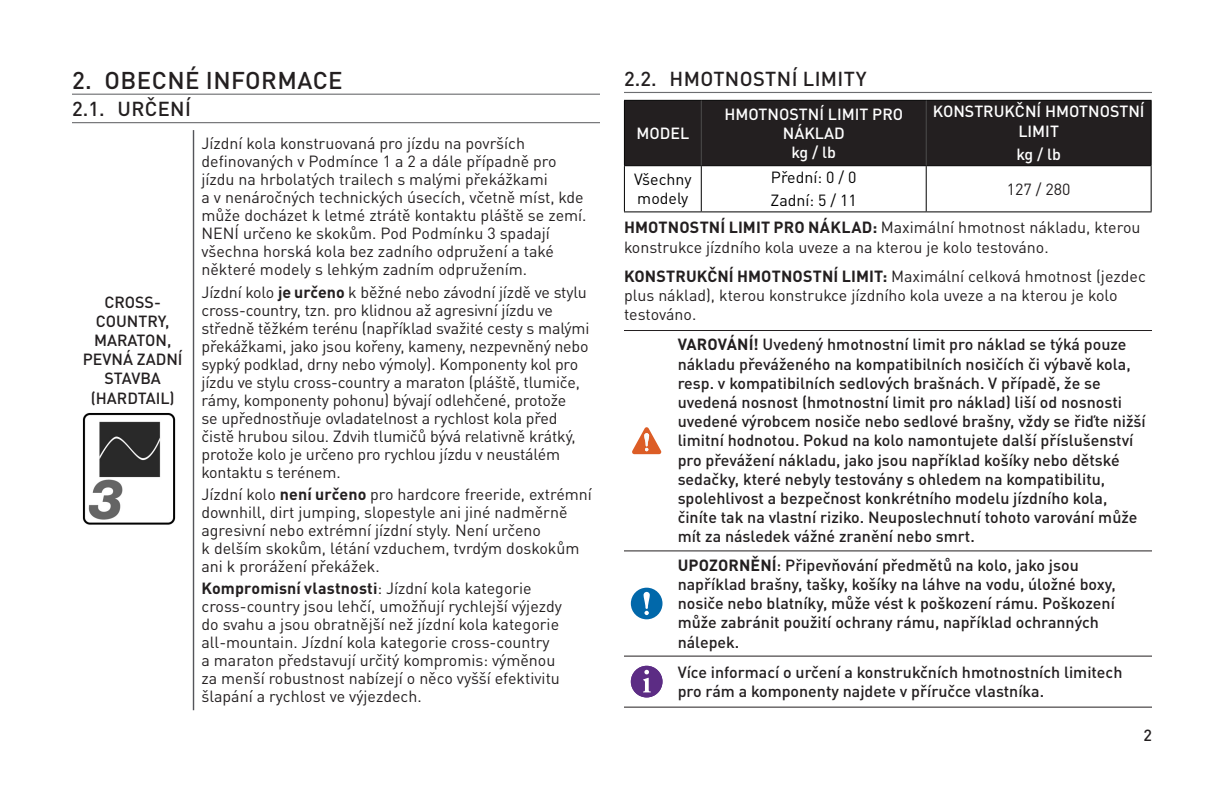
<style>
.page{position:relative;width:1224px;height:792px;background:#fff}
.page>*{position:absolute;margin:0;border:0;box-sizing:border-box;transform-origin:0 0}
.t1{font:500 24px "DIN Pro";letter-spacing:.02em;color:#231f20}
.t2{font:500 20px "DIN Pro";letter-spacing:.02em;color:#231f20}
.NORMAL_TEXT{font:16px/18px "DIN Pro";color:#231f20}
.TABLE_WARNING{font:500 16px/19.2px "DIN Pro";color:#231f20}
.NORMAL_TEXT_MEDIUM{font:500 16px/19.2px "DIN Pro";color:#fff;text-align:center}
.NORMAL_TEXT_MEDIUM-2{font:500 16px/19.2px "DIN Pro";color:#231f20;text-align:center}
.NORMAL_TEXT-2{font:16px/19.2px "DIN Pro";color:#000}
.s1{font-weight:700}
</style>
<div class="page">
<hr style="left:72px;top:94px;width:528px;height:1px;background:#6c6d70">
<hr style="left:72px;top:122px;width:528px;height:1px;background:#6c6d70">
<hr style="left:193px;top:130px;width:1px;height:580px;background:#54555a">
<img style="left:82px;top:413px;width:93px;height:112px">
<hr style="left:624px;top:92px;width:528px;height:1px;background:#6c6d70">
<div style="left:625px;top:101px;width:526px;height:64px;background:#231f20"></div>
<hr style="left:624px;top:100px;width:77px;height:1px;background:#000">
<hr style="left:624px;top:101px;width:1px;height:64px;background:#000">
<hr style="left:701px;top:100px;width:225px;height:1px;background:#000">
<hr style="left:926px;top:100px;width:226px;height:1px;background:#000">
<hr style="left:1151px;top:101px;width:1px;height:64px;background:#000">
<hr style="left:624px;top:165px;width:77px;height:1px;background:#000">
<hr style="left:624px;top:166px;width:1px;height:45px;background:#000">
<hr style="left:701px;top:165px;width:225px;height:1px;background:#000">
<hr style="left:701px;top:166px;width:1px;height:45px;background:#000">
<hr style="left:926px;top:165px;width:226px;height:1px;background:#000">
<hr style="left:926px;top:166px;width:1px;height:45px;background:#000">
<hr style="left:1151px;top:166px;width:1px;height:45px;background:#000">
<hr style="left:624px;top:211px;width:77px;height:1px;background:#000">
<hr style="left:701px;top:211px;width:225px;height:1px;background:#000">
<hr style="left:926px;top:211px;width:226px;height:1px;background:#000">
<hr style="left:701px;top:101px;width:1px;height:64px;background:#4d4d4d">
<hr style="left:926px;top:101px;width:1px;height:64px;background:#4d4d4d">
<hr style="left:624px;top:330px;width:48px;height:1px;background:#231f20">
<hr style="left:672px;top:330px;width:480px;height:1px;background:#231f20">
<hr style="left:624px;top:550px;width:48px;height:1px;background:#231f20">
<hr style="left:672px;top:550px;width:480px;height:1px;background:#231f20">
<hr style="left:624px;top:656px;width:48px;height:1px;background:#231f20">
<hr style="left:672px;top:656px;width:480px;height:1px;background:#231f20">
<hr style="left:624px;top:707px;width:48px;height:1px;background:#231f20">
<hr style="left:672px;top:707px;width:480px;height:1px;background:#231f20">
<svg style="left:632px;top:427px;width:30px;height:28px"></svg>
<svg style="left:630px;top:587px;width:34px;height:34px"></svg>
<div style="left:631px;top:588px;width:32px;height:31px;background:#0168aa;border-radius:50%"></div>
<svg style="left:644px;top:592px;width:6px;height:23px"></svg>
<svg style="left:630px;top:665px;width:34px;height:34px"></svg>
<div style="left:631px;top:666px;width:32px;height:31px;background:#5c2c84;border-radius:50%"></div>
<svg style="left:643px;top:670px;width:8px;height:22px"></svg>
<p class="t1" style="left:72px;top:61px;width:272px">2. OBECNÉ INFORMACE</p>
<p class="t2" style="left:72px;top:93px;width:120px">2.1. URČENÍ</p>
<p class="NORMAL_TEXT_MEDIUM-2" style="left:83px;top:291px;width:101px">CROSS-<br>COUNTRY,<br>MARATON,<br>PEVNÁ ZADNÍ<br>STAVBA (HARDTAIL)</p>
<p class="NORMAL_TEXT" style="left:202px;top:133px;width:387px">Jízdní kola konstruovaná pro jízdu na površích definovaných v Podmínce 1 a 2 a dále případně pro jízdu na hrbolatých trailech s malými překážkami<br>a v nenáročných technických úsecích, včetně míst, kde může docházet k letmé ztrátě kontaktu pláště se zemí.<br>NENÍ určeno ke skokům. Pod Podmínku 3 spadají všechna horská kola bez zadního odpružení a také některé modely s lehkým zadním odpružením.</p>
<p class="NORMAL_TEXT" style="left:202px;top:281px;width:389px">Jízdní kolo <span class="s1">je určeno</span> k běžné nebo závodní jízdě ve stylu cross-country, tzn. pro klidnou až agresivní jízdu ve středně těžkém terénu (například svažité cesty s malými překážkami, jako jsou kořeny, kameny, nezpevněný nebo sypký podklad, drny nebo výmoly). Komponenty kol pro jízdu ve stylu cross-country a maraton (pláště, tlumiče, rámy, komponenty pohonu) bývají odlehčené, protože<br>se upřednostňuje ovladatelnost a rychlost kola před čistě hrubou silou. Zdvih tlumičů bývá relativně krátký, protože kolo je určeno pro rychlou jízdu v neustálém kontaktu s terénem.</p>
<p class="NORMAL_TEXT" style="left:202px;top:484px;width:392px">Jízdní kolo <span class="s1">není určeno</span> pro hardcore freeride, extrémní downhill, dirt jumping, slopestyle ani jiné nadměrně agresivní nebo extrémní jízdní styly. Není určeno<br>k delším skokům, létání vzduchem, tvrdým doskokům ani k prorážení překážek.</p>
<p class="NORMAL_TEXT" style="left:202px;top:578px;width:362px"><span class="s1">Kompromisní vlastnosti</span>: Jízdní kola kategorie cross-country jsou lehčí, umožňují rychlejší výjezdy do svahu a jsou obratnější než jízdní kola kategorie all-mountain. Jízdní kola kategorie cross-country a maraton představují určitý kompromis: výměnou za menší robustnost nabízejí o něco vyšší efektivitu šlapání a rychlost ve výjezdech.</p>
<p class="t2" style="left:624px;top:63px;width:244px">2.2. HMOTNOSTNÍ LIMITY</p>
<p class="NORMAL_TEXT_MEDIUM" style="left:636px;top:122px;width:54px">MODEL</p>
<p class="NORMAL_TEXT_MEDIUM" style="left:724px;top:102px;width:180px">HMOTNOSTNÍ LIMIT PRO<br>NÁKLAD<br>kg / lb</p>
<p class="NORMAL_TEXT_MEDIUM" style="left:933px;top:100px;width:214px">KONSTRUKČNÍ HMOTNOSTNÍ<br>LIMIT</p>
<p class="NORMAL_TEXT_MEDIUM" style="left:1016px;top:143px;width:46px">kg / lb</p>
<p class="NORMAL_TEXT-2" style="left:634px;top:168px;width:59px">Všechny modely</p>
<p class="NORMAL_TEXT-2" style="left:771px;top:166px;width:87px">Přední: 0 / 0</p>
<p class="NORMAL_TEXT" style="left:1007px;top:178px;width:65px">127 / 280</p>
<p class="NORMAL_TEXT" style="left:624px;top:216px;width:518px;line-height:19.2px"><span class="s1">HMOTNOSTNÍ LIMIT PRO NÁKLAD:</span> Maximální hmotnost nákladu, kterou konstrukce jízdního kola uveze a na kterou je kolo testováno.</p>
<p class="NORMAL_TEXT" style="left:624px;top:265px;width:523px;line-height:19.2px"><span class="s1">KONSTRUKČNÍ HMOTNOSTNÍ LIMIT:</span> Maximální celková hmotnost (jezdec plus náklad), kterou konstrukce jízdního kola uveze a na kterou je kolo testováno.</p>
<p class="TABLE_WARNING" style="left:678px;top:333px;width:470px"><span class="s1">VAROVÁNÍ!</span> Uvedený hmotnostní limit pro náklad se týká pouze nákladu převáženého na kompatibilních nosičích či výbavě kola, resp. v kompatibilních sedlových brašnách. V případě, že se uvedená nosnost (hmotnostní limit pro náklad) liší od nosnosti uvedené výrobcem nosiče nebo sedlové brašny, vždy se řiďte nižší limitní hodnotou. Pokud na kolo namontujete další příslušenství pro převážení nákladu, jako jsou například košíky nebo dětské sedačky, které nebyly testovány s ohledem na kompatibilitu, spolehlivost a bezpečnost konkrétního modelu jízdního kola, činíte tak na vlastní riziko. Neuposlechnutí tohoto varování může mít za následek vážné zranění nebo smrt.</p>
<p class="TABLE_WARNING" style="left:678px;top:554px;width:440px"><span class="s1">UPOZORNĚNÍ</span>: Připevňování předmětů na kolo, jako jsou například brašny, tašky, košíky na láhve na vodu, úložné boxy, nosiče nebo blatníky, může vést k poškození rámu. Poškození může zabránit použití ochrany rámu, například ochranných nálepek.</p>
<p class="TABLE_WARNING" style="left:678px;top:661px;width:446px">Více informací o určení a konstrukčních hmotnostních limitech pro rám a komponenty najdete v příručce vlastníka.</p>
<p class="NORMAL_TEXT-2" style="left:771px;top:189px;width:88px">Zadní: 5 / 11</p>
<p class="TABLE_WARNING" style="left:1143px;top:724px;width:10px">2</p>
</div>
